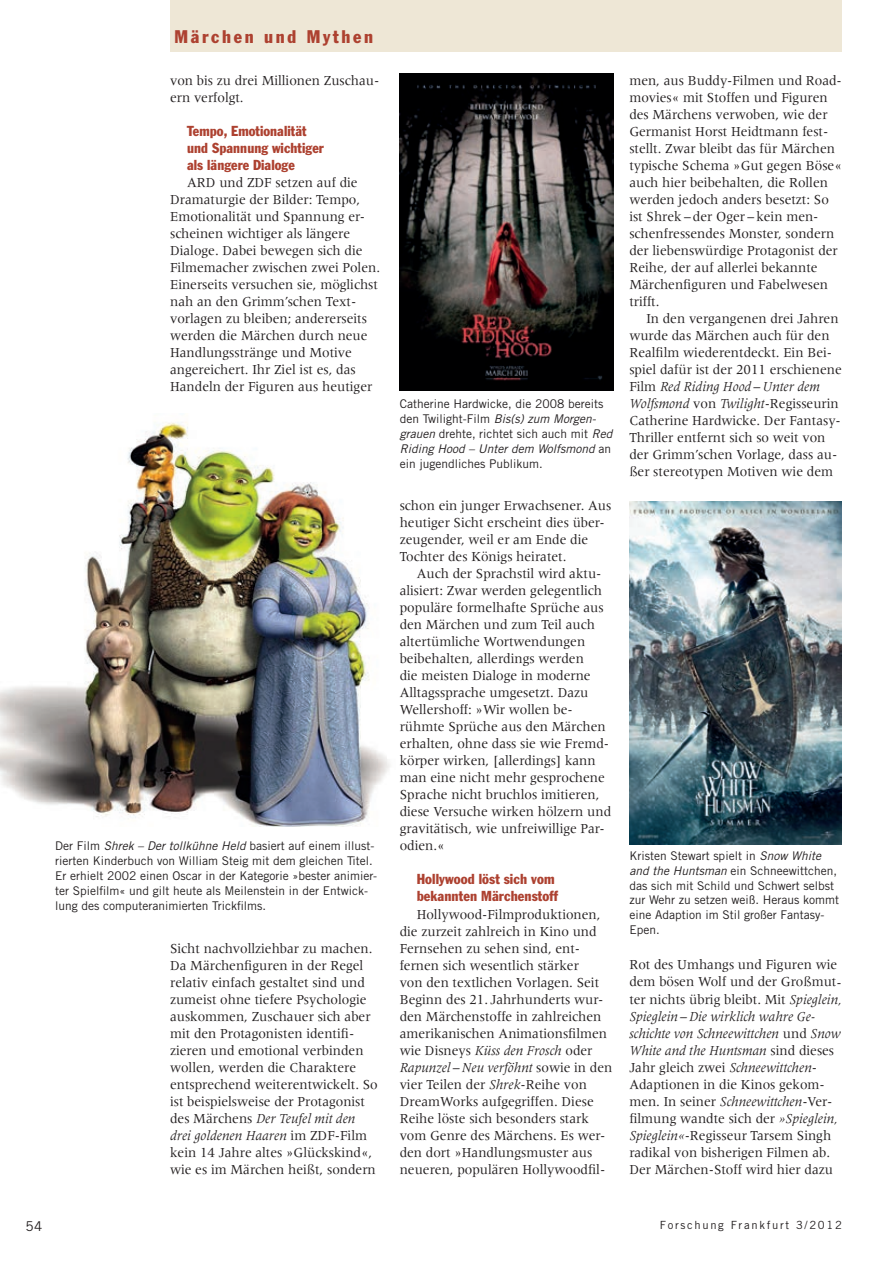
<style>
.page{position:relative;width:893px;height:1263px;background:#fff}
.page>*{position:absolute;margin:0;border:0;box-sizing:border-box;transform-origin:0 0}
.t1{font:condensed 18px "Franklin Gothic";letter-spacing:.15em;color:#ad4130}
.t2{font:14.25px/17px "Meridien";color:#231f20;scale:.95 1}
.t3{font:condensed 14.25px/17px "Franklin Gothic";letter-spacing:.005em;color:#ad4130}
.t4{font:13.5px "Trade Gothic";color:#231f20}
.t5{font:12px/14.9px "Trade Gothic";color:#231f20}
.t6{font:11.25px "Trade Gothic";letter-spacing:.15em;color:#231f20}
.s1{font-style:italic}
</style>
<div class="page">
<div style="left:170px;top:0;width:672px;height:51px;background:#eee7d6"></div>
<img style="left:0;top:422px;width:390px;height:404px">
<img style="left:400px;top:73px;width:214px;height:317px">
<img style="left:629px;top:502px;width:213px;height:342px">
<p class="t1" style="left:174px;top:26px;width:200px">Märchen und Mythen</p>
<p class="t2" style="left:170px;top:72px;width:222px">von bis zu drei Millionen Zuschau&shy;ern verfolgt.</p>
<p class="t3" style="left:187px;top:122px;width:138px">Tempo, Emotionalität und Spannung wichtiger als längere Dialoge</p>
<p class="t2" style="left:170px;top:174px;width:223px;text-indent:17px">ARD und ZDF setzen auf die<br>Dramaturgie der Bilder: Tempo,<br>Emotionalität und Spannung er&shy;scheinen wichtiger als längere<br>Dialoge. Dabei bewegen sich die<br>Filmemacher zwischen zwei Polen.<br>Einerseits versuchen sie, möglichst nah an den Grimm’schen Text&shy;vorlagen zu bleiben; andererseits werden die Märchen durch neue<br>Handlungsstränge und Motive angereichert. Ihr Ziel ist es, das<br>Handeln der Figuren aus heutiger</p>
<p class="t5" style="left:55px;top:839px;width:323px">Der Film <span class="s1">Shrek – Der tollkühne Held</span> basiert auf einem illust&shy;rierten Kinderbuch von William Steig mit dem gleichen Titel.<br>Er erhielt 2002 einen Oscar in der Kategorie »bester animier&shy;ter Spielfilm« und gilt heute als Meilenstein in der Entwick&shy;lung des computeranimierten Trickfilms.</p>
<p class="t2" style="left:170px;top:939px;width:220px">Sicht nachvollziehbar zu machen.<br>Da Märchenfiguren in der Regel relativ einfach gestaltet sind und zumeist ohne tiefere Psychologie auskommen, Zuschauer sich aber mit den Protagonisten identifi&shy;zieren und emotional verbinden wollen, werden die Charaktere entsprechend weiterentwickelt. So ist beispielsweise der Protagonist des Märchens <span class="s1">Der Teufel mit den drei goldenen Haaren</span> im ZDF-Film kein 14 Jahre altes »Glückskind«, wie es im Märchen heißt, sondern</p>
<p class="t5" style="left:400px;top:396px;width:214px">Catherine Hardwicke, die 2008 bereits den Twilight-Film <span class="s1">Bis(s) zum Morgen&shy;grauen</span> drehte, richtet sich auch mit <span class="s1">Red Riding Hood – Unter dem Wolfsmond</span> an ein jugendliches Publikum.</p>
<p class="t2" style="left:400px;top:497px;width:224px">schon ein junger Erwachsener. Aus heutiger Sicht erscheint dies über&shy;zeugender, weil er am Ende die<br>Tochter des Königs heiratet.</p>
<p class="t2" style="left:400px;top:565px;width:224px;text-indent:17px">Auch der Sprachstil wird aktu&shy;alisiert: Zwar werden gelegentlich populäre formelhafte Sprüche aus den Märchen und zum Teil auch altertümliche Wortwendungen beibehalten, allerdings werden<br>die meisten Dialoge in moderne<br>Alltagssprache umgesetzt. Dazu<br>Wellershoff: »Wir wollen be&shy;rühmte Sprüche aus den Märchen erhalten, ohne dass sie wie Fremd&shy;körper wirken, [allerdings] kann man eine nicht mehr gesprochene<br>Sprache nicht bruchlos imitieren, diese Versuche wirken hölzern und gravitätisch, wie unfreiwillige Par&shy;odien.«</p>
<p class="t3" style="left:417px;top:871px;width:143px">Hollywood löst sich vom bekannten Märchenstoff</p>
<p class="t2" style="left:400px;top:905px;width:225px;text-indent:17px">Hollywood-Filmproduktionen, die zurzeit zahlreich in Kino und<br>Fernsehen zu sehen sind, ent&shy;fernen sich wesentlich stärker<br>von den textlichen Vorlagen. Seit<br>Beginn des 21. Jahrhunderts wur&shy;den Märchenstoffe in zahlreichen amerikanischen Animationsfilmen wie Disneys <span class="s1">Küss den Frosch</span> oder<br><span class="s1">Rapunzel – Neu verföhnt</span> sowie in den vier Teilen der <span class="s1">Shrek</span>-Reihe von<br>DreamWorks aufgegriffen. Diese<br>Reihe löste sich besonders stark vom Genre des Märchens. Es wer&shy;den dort »Handlungsmuster aus neueren, populären Hollywoodfil-</p>
<p class="t2" style="left:629px;top:72px;width:225px">men, aus Buddy-Filmen und Road&shy;movies« mit Stoffen und Figuren des Märchens verwoben, wie der<br>Germanist Horst Heidtmann fest&shy;stellt. Zwar bleibt das für Märchen typische Schema »Gut gegen Böse« auch hier beibehalten, die Rollen werden jedoch anders besetzt: So ist Shrek – der Oger – kein men&shy;schenfressendes Monster, sondern der liebenswürdige Protagonist der<br>Reihe, der auf allerlei bekannte<br>Märchenfiguren und Fabelwesen trifft.</p>
<p class="t2" style="left:629px;top:310px;width:225px;text-indent:17px">In den vergangenen drei Jahren wurde das Märchen auch für den Realfilm wiederentdeckt. Ein Bei&shy;spiel dafür ist der 2011 erschienene Film <span class="s1">Red Riding Hood – Unter dem Wolfsmond</span> von <span class="s1">Twilight</span>-Regisseurin Catherine Hardwicke. Der Fantasy-Thriller entfernt sich so weit von der Grimm’schen Vorlage, dass au&shy;ßer stereotypen Motiven wie dem</p>
<p class="t5" style="left:629px;top:848px;width:211px">Kristen Stewart spielt in <span class="s1">Snow White and the Huntsman</span> ein Schneewittchen, das sich mit Schild und Schwert selbst zur Wehr zu setzen weiß. Heraus kommt eine Adaption im Stil großer Fantasy-<br>Epen.</p>
<p class="t2" style="left:629px;top:956px;width:225px">Rot des Umhangs und Figuren wie dem bösen Wolf und der Großmut&shy;ter nichts übrig bleibt. Mit <span class="s1">Spieglein, Spieglein – Die wirklich wahre Ge&shy;schichte von Schneewittchen</span> und <span class="s1">Snow White and the Huntsman</span> sind dieses Jahr gleich zwei <span class="s1">Schneewittchen</span>-Adaptionen in die Kinos gekom&shy;men. In seiner <span class="s1">Schneewittchen</span>-Ver&shy;filmung wandte sich der <span class="s1">»Spieglein, Spieglein«</span>-Regisseur Tarsem Singh radikal von bisherigen Filmen ab.<br>Der Märchen-Stoff wird hier dazu</p>
<p class="t4" style="left:25px;top:1217px;width:19px">54</p>
<p class="t6" style="left:660px;top:1218px;width:184px">Forschung Frankfurt 3/2012</p>
</div>
